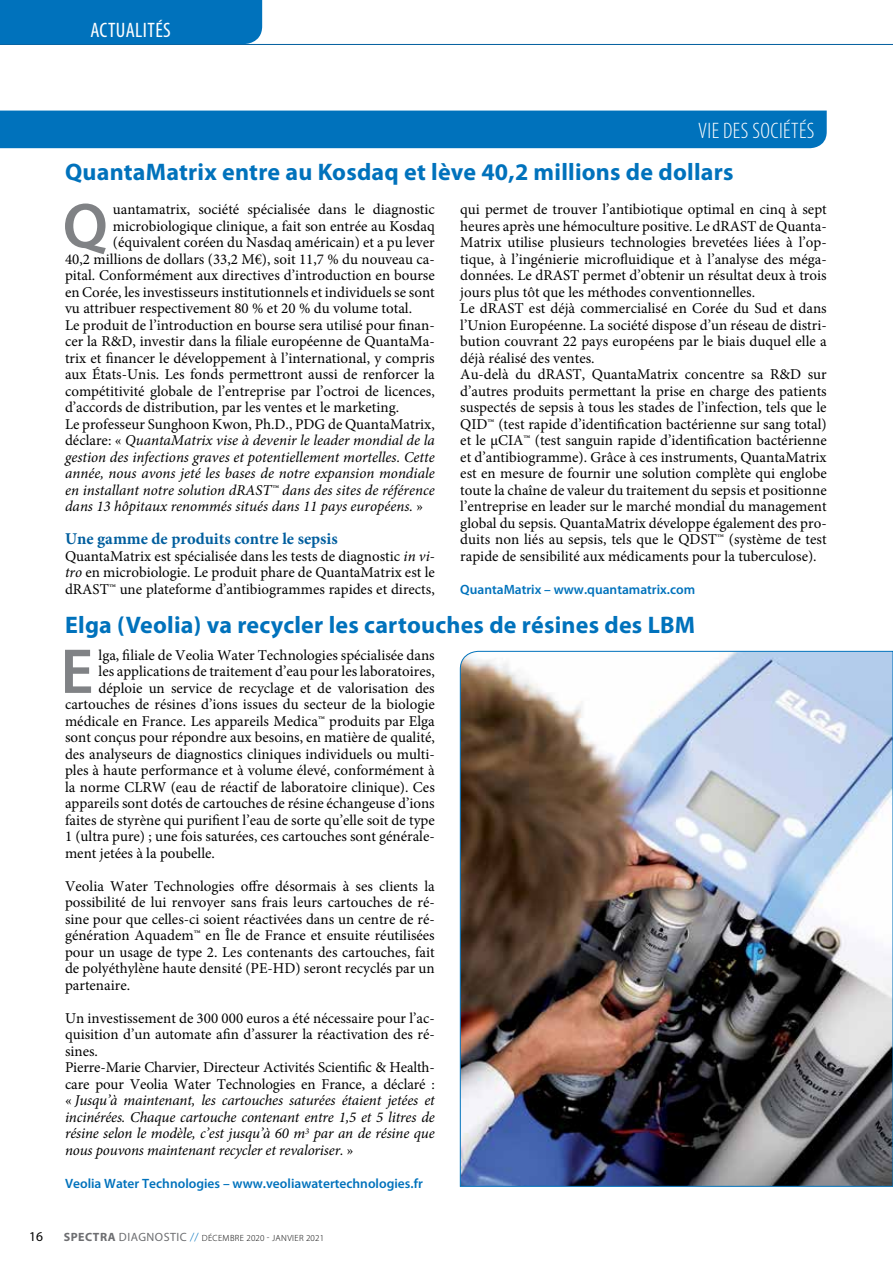
<style>
.page{position:relative;width:893px;height:1263px;background:#fff}
.page>*{position:absolute;margin:0;border:0;box-sizing:border-box;transform-origin:0 0}
.t1{font:600 63.9px "Myriad Pro";color:#808285}
.t2{font:700 24px "Myriad Pro";letter-spacing:.01em;color:#0072bc}
.t3{font:300 condensed 22.5px "Myriad Pro";letter-spacing:.02em;color:#fff}
.t4{font:condensed 21px "Myriad Pro";letter-spacing:.02em;color:#fff}
.t5{font:700 16.5px "Minion Pro";color:#005e9e}
.t6{font:15px/16.5px "Minion Pro";color:#000;text-align:justify}
.t7{font:italic 15px "Minion Pro";color:#000}
.t8{font:600 13.5px "Myriad Pro";color:#0072bc}
.t9{font:13.5px "Myriad Pro";color:#000}
.t10{font:300 9px "Myriad Pro";letter-spacing:.04em;color:#000}
.s1{font-style:normal}
.s2{font-style:italic}
.s3{font-weight:700;font-size:12px;color:#6d6e71}
.s4{font-weight:400;font-size:12px;color:#6d6e71}
.s5{font-size:12px;color:#0072bc}
</style>
<div class="page">
<hr style="left:0;top:44px;width:893px;height:1px;background:#005e9e">
<div style="left:0;top:0;width:262px;height:44px;background:#0072bc"></div>
<div style="left:0;top:111px;width:827px;height:37px;background:#0072bc"></div>
<img style="left:460px;top:651px;width:433px;height:536px">
<h3 class="t4" style="left:91px;top:18px;width:82px">ACTUALITÉS</h3>
<h3 class="t3" style="left:698px;top:117px;width:118px">VIE DES SOCIÉTÉS</h3>
<h2 class="t2" style="left:65px;top:156px;width:670px">QuantaMatrix entre au Kosdaq et lève 40,2 millions de dollars</h2>
<h1 class="t1" style="left:63px;top:185px;width:47px">Q</h1>
<p class="t6" style="left:113px;top:201px;width:323px">uantamatrix, société spécialisée dans le diagnostic</p>
<p class="t6" style="left:113px;top:218px;width:323px">microbiologique clinique, a fait son entrée au Kosdaq</p>
<p class="t6" style="left:113px;top:234px;width:323px">(équivalent coréen du Nasdaq américain) et a pu lever</p>
<p class="t6" style="left:65px;top:251px;width:371px">40,2 millions de dollars (33,2 M€), soit 11,7 % du nouveau ca-</p>
<p class="t6" style="left:65px;top:267px;width:371px">pital. Conformément aux directives d’introduction en bourse</p>
<p class="t6" style="left:65px;top:284px;width:371px">en Corée, les investisseurs institutionnels et individuels se sont</p>
<p class="t6" style="left:65px;top:300px;width:349px">vu attribuer respectivement 80 % et 20 % du volume total.</p>
<p class="t6" style="left:65px;top:317px;width:371px">Le produit de l’introduction en bourse sera utilisé pour finan-</p>
<p class="t6" style="left:65px;top:333px;width:371px">cer la R&amp;D, investir dans la filiale européenne de QuantaMa-</p>
<p class="t6" style="left:65px;top:350px;width:371px">trix et financer le développement à l’international, y compris</p>
<p class="t6" style="left:65px;top:366px;width:371px">aux États-Unis. Les fonds permettront aussi de renforcer la</p>
<p class="t6" style="left:65px;top:383px;width:371px">compétitivité globale de l’entreprise par l’octroi de licences,</p>
<p class="t6" style="left:65px;top:399px;width:336px">d’accords de distribution, par les ventes et le marketing.</p>
<p class="t6" style="left:65px;top:416px;width:371px">Le professeur Sunghoon Kwon, Ph.D., PDG de QuantaMatrix,</p>
<p class="t7" style="left:65px;top:430px;width:371px"><span class="s1">déclare: «</span> QuantaMatrix vise à devenir le leader mondial de la</p>
<p class="t7" style="left:65px;top:447px;width:371px">gestion des infections graves et potentiellement mortelles. Cette</p>
<p class="t7" style="left:65px;top:463px;width:371px">année, nous avons jeté les bases de notre expansion mondiale</p>
<p class="t7" style="left:65px;top:480px;width:371px">en installant notre solution dRAST™ dans des sites de référence</p>
<p class="t7" style="left:65px;top:496px;width:360px">dans 13 hôpitaux renommés situés dans 11 pays européens. <span class="s1">»</span></p>
<p class="t5" style="left:65px;top:527px;width:274px">Une gamme de produits contre le sepsis</p>
<p class="t6" style="left:65px;top:548px;width:371px">QuantaMatrix est spécialisée dans les tests de diagnostic <span class="s2">in vi&shy;tro</span> en microbiologie. Le produit phare de QuantaMatrix est le dRAST™ une plateforme d’antibiogrammes rapides et directs,</p>
<p class="t6" style="left:460px;top:201px;width:368px;text-align:left">qui permet de trouver l’antibiotique optimal en cinq à sept heures après une hémoculture positive. Le dRAST de Quanta-Matrix utilise plusieurs technologies brevetées liées à l’op&shy;tique, à l’ingénierie microfluidique et à l’analyse des méga&shy;données. Le dRAST permet d’obtenir un résultat deux à trois jours plus tôt que les méthodes conventionnelles.<br>Le dRAST est déjà commercialisé en Corée du Sud et dans l’Union Européenne. La société dispose d’un réseau de distri&shy;bution couvrant 22 pays européens par le biais duquel elle a déjà réalisé des ventes.<br>Au-delà du dRAST, QuantaMatrix concentre sa R&amp;D sur d’autres produits permettant la prise en charge des patients suspectés de sepsis à tous les stades de l’infection, tels que le QID™ (test rapide d’identification bactérienne sur sang total) et le μCIA™ (test sanguin rapide d’identification bactérienne et d’antibiogramme). Grâce à ces instruments, QuantaMatrix est en mesure de fournir une solution complète qui englobe toute la chaîne de valeur du traitement du sepsis et positionne l’entreprise en leader sur le marché mondial du management global du sepsis. QuantaMatrix développe également des pro&shy;duits non liés au sepsis, tels que le QDST™ (système de test rapide de sensibilité aux médicaments pour la tuberculose).</p>
<p class="t8" style="left:460px;top:581px;width:236px">QuantaMatrix – www.quantamatrix.com</p>
<h2 class="t2" style="left:65px;top:609px;width:632px">Elga (Veolia) va recycler les cartouches de résines des LBM</h2>
<h1 class="t1" style="left:60px;top:631px;width:34px">E</h1>
<p class="t6" style="left:99px;top:647px;width:338px">lga, filiale de Veolia Water Technologies spécialisée dans</p>
<p class="t6" style="left:99px;top:663px;width:338px">les applications de traitement d’eau pour les laboratoires,</p>
<p class="t6" style="left:99px;top:680px;width:338px">déploie un service de recyclage et de valorisation des</p>
<p class="t6" style="left:65px;top:696px;width:371px">cartouches de résines d’ions issues du secteur de la biologie</p>
<p class="t6" style="left:65px;top:713px;width:371px">médicale en France. Les appareils Medica™ produits par Elga</p>
<p class="t6" style="left:65px;top:729px;width:371px">sont conçus pour répondre aux besoins, en matière de qualité,</p>
<p class="t6" style="left:65px;top:746px;width:371px">des analyseurs de diagnostics cliniques individuels ou multi-</p>
<p class="t6" style="left:65px;top:762px;width:371px">ples à haute performance et à volume élevé, conformément à</p>
<p class="t6" style="left:65px;top:779px;width:371px">la norme CLRW (eau de réactif de laboratoire clinique). Ces</p>
<p class="t6" style="left:65px;top:795px;width:371px">appareils sont dotés de cartouches de résine échangeuse d’ions</p>
<p class="t6" style="left:65px;top:812px;width:371px">faites de styrène qui purifient l’eau de sorte qu’elle soit de type</p>
<p class="t6" style="left:65px;top:828px;width:371px">1 (ultra pure) ; une fois saturées, ces cartouches sont générale-</p>
<p class="t6" style="left:65px;top:845px;width:151px">ment jetées à la poubelle.</p>
<p class="t6" style="left:65px;top:878px;width:371px">Veolia Water Technologies offre désormais à ses clients la possibilité de lui renvoyer sans frais leurs cartouches de ré&shy;sine pour que celles-ci soient réactivées dans un centre de ré&shy;génération Aquadem™ en Île de France et ensuite réutilisées pour un usage de type 2. Les contenants des cartouches, fait de polyéthylène haute densité (PE-HD) seront recyclés par un partenaire.</p>
<p class="t6" style="left:65px;top:1010px;width:371px;text-align:left">Un investissement de 300 000 euros a été nécessaire pour l’ac&shy;quisition d’un automate afin d’assurer la réactivation des ré&shy;sines.<br>Pierre-Marie Charvier, Directeur Activités Scientific &amp; Health&shy;care pour Veolia Water Technologies en France, a déclaré : « <span class="s2">Jusqu’à maintenant, les cartouches saturées étaient jetées et incinérées. Chaque cartouche contenant entre 1,5 et 5 litres de résine selon le modèle, c’est jusqu’à 60 m</span><sup>3</sup> <span class="s2">par an de résine que nous pouvons maintenant recycler et revaloriser.</span> »</p>
<p class="t8" style="left:65px;top:1175px;width:359px">Veolia Water Technologies – www.veoliawatertechnologies.fr</p>
<p class="t9" style="left:29px;top:1228px;width:16px">16</p>
<p class="t10" style="left:64px;top:1232px;width:262px"><span class="s3">Spectra</span> <span class="s4">DIAGNOSTIC</span> <span class="s5">//</span> DÉCEMBRE 2020 - JANVIER 2021</p>
</div>
